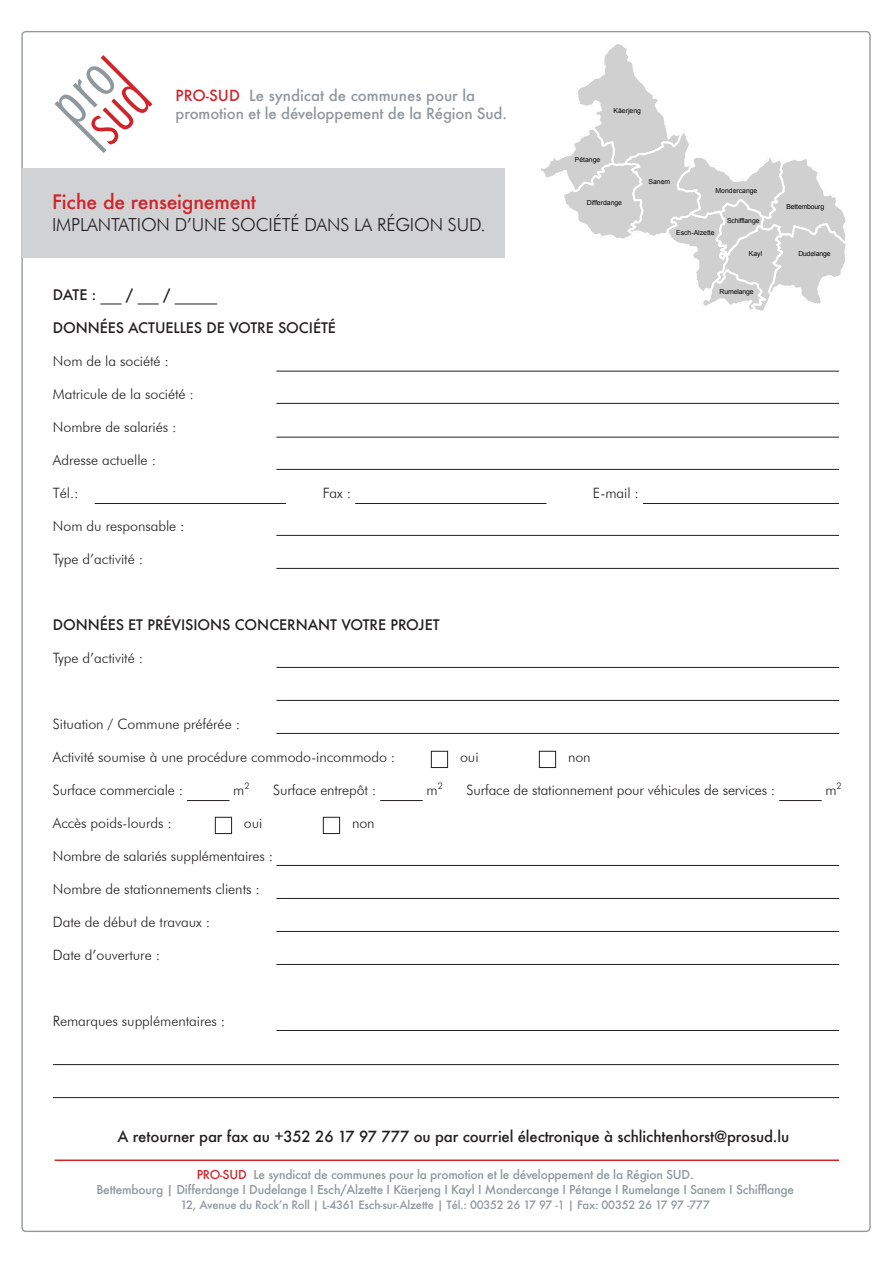
<style>
.page{position:relative;width:893px;height:1263px;background:#fff}
.page>*{position:absolute;margin:0;border:0;box-sizing:border-box;transform-origin:0 0}
.t1{font:500 19.5px "Futura";letter-spacing:-.01em;color:#d1232a}
.t2{font:300 18px "Futura BT";letter-spacing:-.01em;color:#231f20}
.t3{font:500 15px "Futura";letter-spacing:-.01em;color:#231f20}
.t4{font:500 15px/18px "Futura";letter-spacing:-.01em;color:#90979d}
.t5{font:300 14.25px "Futura BT";letter-spacing:-.005em;color:#231f20}
.t6{font:500 14.25px "Futura";letter-spacing:-.005em;color:#231f20}
.t7{font:500 12px/15px "Futura";letter-spacing:-.02em;color:#90979d;text-align:center}
.t8{font:500 11.25px "Futura";letter-spacing:-.02em;color:#90979d}
.t9{font:6.9px "Arial";color:#000}
.t10{font:6.9px "Arial";letter-spacing:-.02em;color:#000}
.s1{color:#d1232a}
</style>
<div class="page">
<div style="left:23px;top:168px;width:482px;height:90px;background:#d1d2d4"></div>
<svg style="left:55px;top:55px;width:97px;height:98px"></svg>
<svg style="left:100px;top:304px;width:22px;height:1px"></svg>
<svg style="left:137px;top:304px;width:22px;height:1px"></svg>
<hr style="left:175px;top:304px;width:42px;height:1px;background:#231f20">
<hr style="left:95px;top:503px;width:191px;height:1px;background:#231f20">
<hr style="left:355px;top:503px;width:191px;height:1px;background:#231f20">
<hr style="left:643px;top:503px;width:196px;height:1px;background:#231f20">
<div style="left:431px;top:751px;width:17px;height:17px;border:1px solid #231f20"></div>
<div style="left:539px;top:751px;width:17px;height:17px;border:1px solid #231f20"></div>
<hr style="left:187px;top:800px;width:42px;height:1px;background:#231f20">
<hr style="left:380px;top:800px;width:43px;height:1px;background:#231f20">
<hr style="left:779px;top:800px;width:43px;height:1px;background:#231f20">
<div style="left:215px;top:817px;width:17px;height:17px;border:1px solid #231f20"></div>
<div style="left:323px;top:817px;width:17px;height:17px;border:1px solid #231f20"></div>
<hr style="left:53px;top:1064px;width:786px;height:1px;background:#231f20">
<hr style="left:53px;top:1097px;width:786px;height:1px;background:#231f20">
<hr style="left:55px;top:1159px;width:784px;height:2px;background:#d1232a">
<hr style="left:276px;top:371px;width:563px;height:1px;background:#231f20">
<hr style="left:276px;top:403px;width:563px;height:1px;background:#231f20">
<hr style="left:276px;top:437px;width:563px;height:1px;background:#231f20">
<hr style="left:276px;top:469px;width:563px;height:1px;background:#231f20">
<hr style="left:276px;top:535px;width:563px;height:1px;background:#231f20">
<hr style="left:276px;top:568px;width:563px;height:1px;background:#231f20">
<hr style="left:276px;top:667px;width:563px;height:1px;background:#231f20">
<hr style="left:276px;top:700px;width:563px;height:1px;background:#231f20">
<hr style="left:276px;top:733px;width:563px;height:1px;background:#231f20">
<hr style="left:276px;top:865px;width:563px;height:1px;background:#231f20">
<hr style="left:276px;top:898px;width:563px;height:1px;background:#231f20">
<hr style="left:276px;top:931px;width:563px;height:1px;background:#231f20">
<hr style="left:276px;top:964px;width:563px;height:1px;background:#231f20">
<hr style="left:276px;top:1030px;width:563px;height:1px;background:#231f20">
<svg style="left:539px;top:44px;width:307px;height:267px"></svg>
<p class="t4" style="left:176px;top:86px;width:333px"><span class="s1">PRO-SUD</span> Le syndicat de communes pour la promotion et le développement de la Région Sud.</p>
<p class="t9" style="left:614px;top:106px;width:29px">Käerjeng</p>
<p class="t1" style="left:52px;top:188px;width:206px">Fiche de renseignement</p>
<p class="t2" style="left:52px;top:213px;width:435px">IMPLANTATION D’UNE SOCIÉTÉ DANS LA RÉGION SUD.</p>
<p class="t9" style="left:575px;top:155px;width:27px">Pétange</p>
<p class="t9" style="left:587px;top:198px;width:37px">Differdange</p>
<p class="t9" style="left:649px;top:177px;width:23px">Sanem</p>
<p class="t9" style="left:715px;top:186px;width:43px">Mondercange</p>
<p class="t10" style="left:727px;top:216px;width:34px">Schifflange</p>
<p class="t9" style="left:676px;top:228px;width:40px">Esch-Alzette</p>
<p class="t9" style="left:749px;top:249px;width:15px">Kayl</p>
<p class="t6" style="left:53px;top:285px;width:45px">DATE :</p>
<p class="t6" style="left:126px;top:285px;width:9px">/</p>
<p class="t6" style="left:163px;top:285px;width:9px">/</p>
<p class="t6" style="left:53px;top:318px;width:284px">DONNÉES ACTUELLES DE VOTRE SOCIÉTÉ</p>
<p class="t5" style="left:53px;top:352px;width:118px">Nom de la société :</p>
<p class="t5" style="left:53px;top:385px;width:143px">Matricule de la société :</p>
<p class="t5" style="left:53px;top:418px;width:125px">Nombre de salariés :</p>
<p class="t5" style="left:53px;top:451px;width:105px">Adresse actuelle :</p>
<p class="t5" style="left:53px;top:484px;width:27px">Tél.:</p>
<p class="t5" style="left:323px;top:484px;width:30px">Fax :</p>
<p class="t5" style="left:593px;top:484px;width:48px">E-mail :</p>
<p class="t5" style="left:53px;top:517px;width:133px">Nom du responsable :</p>
<p class="t5" style="left:53px;top:550px;width:92px">Type d’activité :</p>
<p class="t10" style="left:720px;top:287px;width:35px">Rumelange</p>
<p class="t6" style="left:53px;top:615px;width:388px">DONNÉES ET PRÉVISIONS CONCERNANT VOTRE PROJET</p>
<p class="t5" style="left:53px;top:649px;width:92px">Type d’activité :</p>
<p class="t10" style="left:786px;top:202px;width:39px">Bettembourg</p>
<p class="t10" style="left:798px;top:249px;width:34px">Dudelange</p>
<p class="t5" style="left:53px;top:715px;width:189px">Situation / Commune préférée :</p>
<p class="t5" style="left:53px;top:748px;width:344px">Activité soumise à une procédure commodo-incommodo :</p>
<p class="t5" style="left:460px;top:748px;width:20px">oui</p>
<p class="t5" style="left:568px;top:748px;width:24px">non</p>
<p class="t5" style="left:53px;top:781px;width:132px">Surface commerciale :</p>
<p class="t5" style="left:233px;top:781px;width:18px">m<sup>2</sup></p>
<p class="t5" style="left:273px;top:781px;width:105px">Surface entrepôt :</p>
<p class="t5" style="left:427px;top:781px;width:18px">m<sup>2</sup></p>
<p class="t5" style="left:467px;top:781px;width:310px">Surface de stationnement pour véhicules de services :</p>
<p class="t5" style="left:825px;top:781px;width:18px">m<sup>2</sup></p>
<p class="t5" style="left:53px;top:814px;width:120px">Accès poids-lourds :</p>
<p class="t5" style="left:244px;top:814px;width:20px">oui</p>
<p class="t5" style="left:352px;top:814px;width:24px">non</p>
<p class="t5" style="left:53px;top:847px;width:222px">Nombre de salariés supplémentaires :</p>
<p class="t5" style="left:53px;top:880px;width:209px">Nombre de stationnements clients :</p>
<p class="t5" style="left:53px;top:913px;width:159px">Date de début de travaux :</p>
<p class="t5" style="left:53px;top:946px;width:109px">Date d’ouverture :</p>
<p class="t5" style="left:53px;top:1012px;width:174px">Remarques supplémentaires :</p>
<p class="t3" style="left:117px;top:1126px;width:673px">A retourner par fax au +352 26 17 97 777 ou par courriel électronique à schlichtenhorst@prosud.lu</p>
<p class="t7" style="left:96px;top:1167px;width:699px"><span class="s1">PRO-SUD</span> Le syndicat de communes pour la promotion et le développement de la Région SUD.<br>Bettembourg | Differdange I Dudelange I Esch/Alzette I Käerjeng I Kayl I Mondercange I Pétange I Rumelange I Sanem I Schifflange</p>
<p class="t8" style="left:180px;top:1197px;width:531px">12, Avenue du Rock’n Roll | L-4361 Esch-sur-Alzette | Tél.: 00352 26 17 97 -1 | Fax: 00352 26 17 97 -777</p>
</div>
